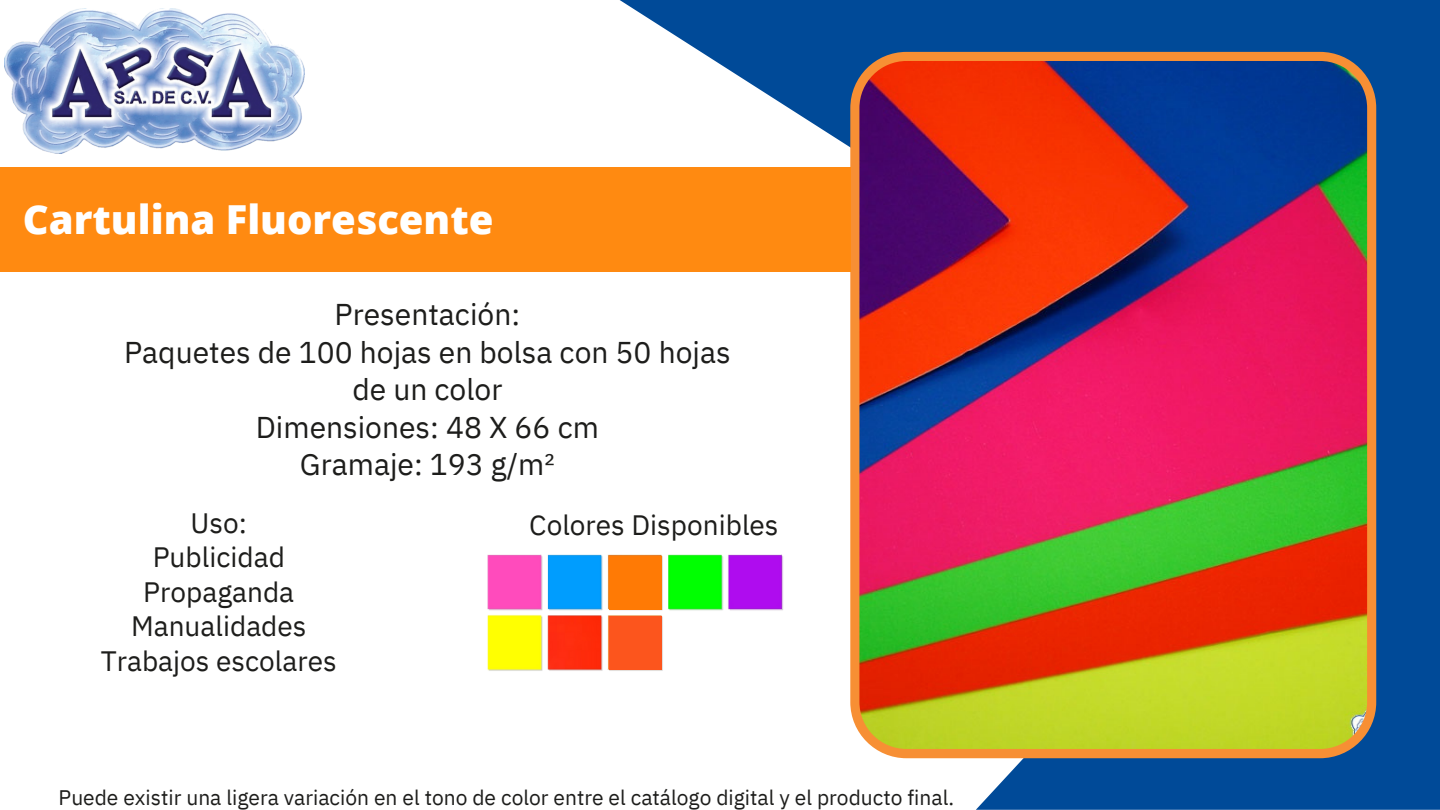
<style>
.page{position:relative;width:1440px;height:810px;background:#fff}
.page>*{position:absolute;margin:0;border:0;box-sizing:border-box;transform-origin:0 0}
.t1{font:800 40px "Open Sans";color:#fff}
.t2{font:30px/37.5px "IBM Plex Sans";color:#1d1d1b;text-align:center}
.t3{font:28px/34.5px "IBM Plex Sans";color:#1d1d1b;text-align:center}
.t4{font:21px "IBM Plex Sans";color:#1d1d1b}
</style>
<div class="page">
<div style="left:976px;top:470px;width:464px;height:340px;background:#004a98"></div>
<svg style="left:620px;top:0;width:820px;height:470px;fill:#004a98"></svg>
<svg style="left:850px;top:52px;width:526px;height:706px;background:#a95043"></svg>
<div style="left:0;top:167px;width:850px;height:105px;background:#ff8a11"></div>
<img style="left:4px;top:8px;width:301px;height:145px">
<img style="left:487px;top:554px;width:296px;height:117px">
<div style="left:609px;top:616px;width:52px;height:53px;background:#fc551d"></div>
<div style="left:609px;top:557px;width:52px;height:53px;background:#ff7a05"></div>
<h1 class="t1" style="left:23px;top:189px;width:472px">Cartulina Fluorescente</h1>
<p class="t2" style="left:124px;top:293px;width:608px">Presentación:<br>Paquetes de 100 hojas en bolsa con 50 hojas de un color<br>Dimensiones: 48 X 66 cm<br>Gramaje: 193 g/m²</p>
<p class="t3" style="left:101px;top:503px;width:237px">Uso:<br>Publicidad<br>Propaganda<br>Manualidades<br>Trabajos escolares</p>
<p class="t3" style="left:529px;top:505px;width:251px">Colores Disponibles</p>
<p class="t4" style="left:59px;top:782px;width:897px">Puede existir una ligera variación en el tono de color entre el catálogo digital y el producto final.</p>
</div>
